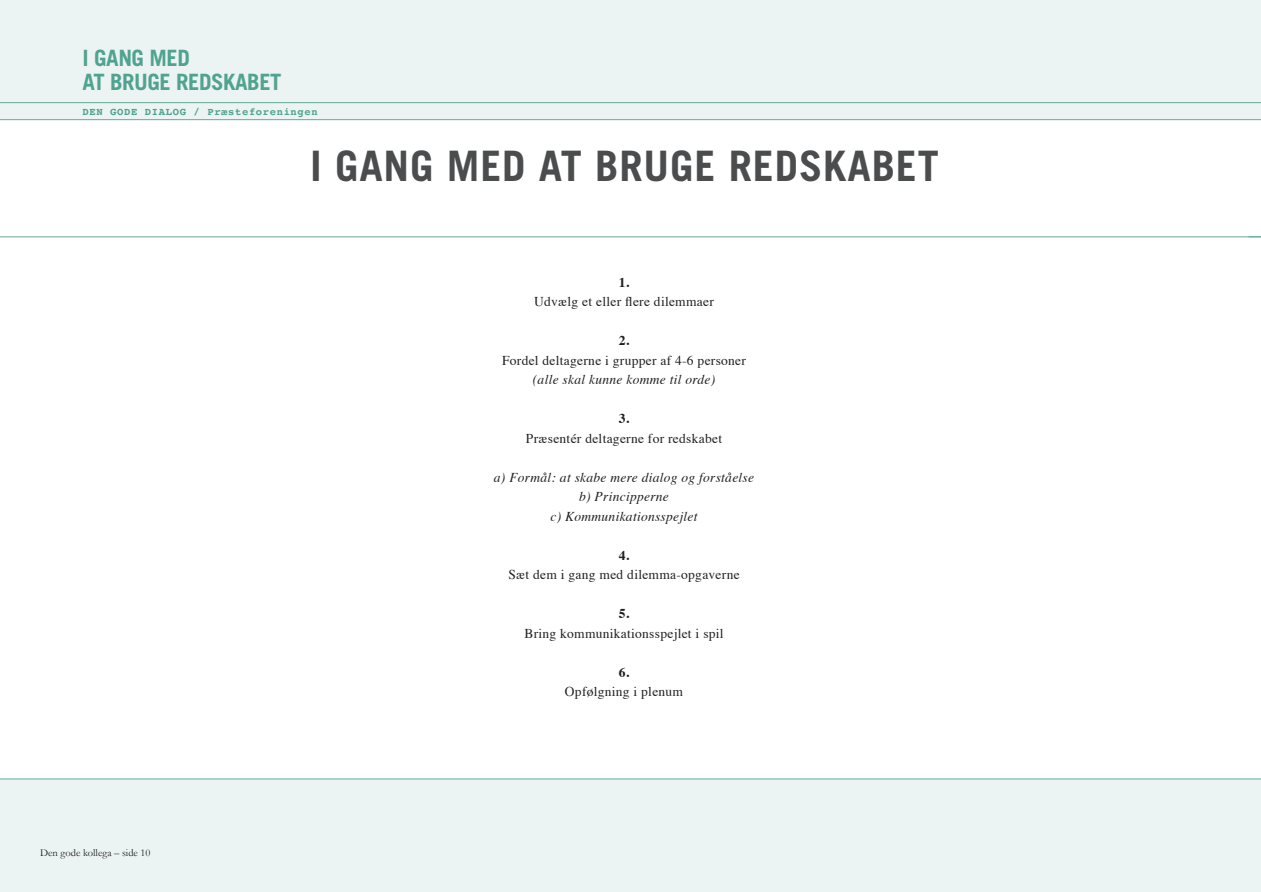
<style>
.page{position:relative;width:1261px;height:892px;background:#fff}
.page>*{position:absolute;margin:0;border:0;box-sizing:border-box;transform-origin:0 0}
.t1{font:700 42px "Trade Gothic";letter-spacing:.02em;color:#4b4c4d}
.t2{font:700 22.5px/24px "Trade Gothic";letter-spacing:-.02em;color:#4fa390}
.t3{font:13.5px "Times";letter-spacing:.02em;color:#231f20}
.t4{font:italic 13.5px/19.5px "Times";letter-spacing:.02em;color:#231f20;text-align:center}
.t5{font:700 13.5px "Times";color:#231f20}
.t6{font:700 10.5px "Courier";letter-spacing:.06em;color:#4fa390}
.t7{font:10.5px "Garamond";color:#231f20}
</style>
<div class="page">
<div style="left:0;top:0;width:1260px;height:120px;background:#ecf3f3"></div>
<div style="left:0;top:779px;width:1260px;height:113px;background:#ecf3f3"></div>
<hr style="left:0;top:778px;width:1260px;height:1px;background:#6a9">
<hr style="left:0;top:236px;width:1260px;height:1px;background:#6a9">
<hr style="left:0;top:119px;width:1260px;height:1px;background:#6a9">
<hr style="left:0;top:102px;width:1260px;height:1px;background:#6a9">
<h2 class="t2" style="left:83px;top:46px;width:200px">I GANG MED<br>AT BRUGE REDSKABET</h2>
<p class="t6" style="left:83px;top:103px;width:236px">DEN GODE DIALOG / Præsteforeningen</p>
<h1 class="t1" style="left:310px;top:140px;width:630px">I GANG MED AT BRUGE REDSKABET</h1>
<p class="t7" style="left:40px;top:846px;width:112px">Den gode kollega – side 10</p>
<p class="t5" style="left:618px;top:269px;width:12px">1.</p>
<p class="t3" style="left:534px;top:289px;width:181px">Udvælg et eller flere dilemmaer</p>
<p class="t5" style="left:618px;top:327px;width:12px">2.</p>
<p class="t3" style="left:502px;top:347px;width:245px">Fordel deltagerne i grupper af 4-6 personer</p>
<p class="t4" style="left:532px;top:369px;width:184px">(alle skal kunne komme til orde)</p>
<p class="t5" style="left:618px;top:405px;width:12px">3.</p>
<p class="t3" style="left:526px;top:425px;width:197px">Præsentér deltagerne for redskabet</p>
<p class="t4" style="left:494px;top:466px;width:261px">a) Formål: at skabe mere dialog og forståelse b) Principperne<br>c) Kommunikationsspejlet</p>
<p class="t5" style="left:618px;top:542px;width:12px">4.</p>
<p class="t3" style="left:508px;top:562px;width:233px">Sæt dem i gang med dilemma-opgaverne</p>
<p class="t5" style="left:618px;top:600px;width:12px">5.</p>
<p class="t3" style="left:524px;top:620px;width:201px">Bring kommunikationsspejlet i spil</p>
<p class="t5" style="left:618px;top:659px;width:12px">6.</p>
<p class="t3" style="left:565px;top:679px;width:120px">Opfølgning i plenum</p>
</div>
